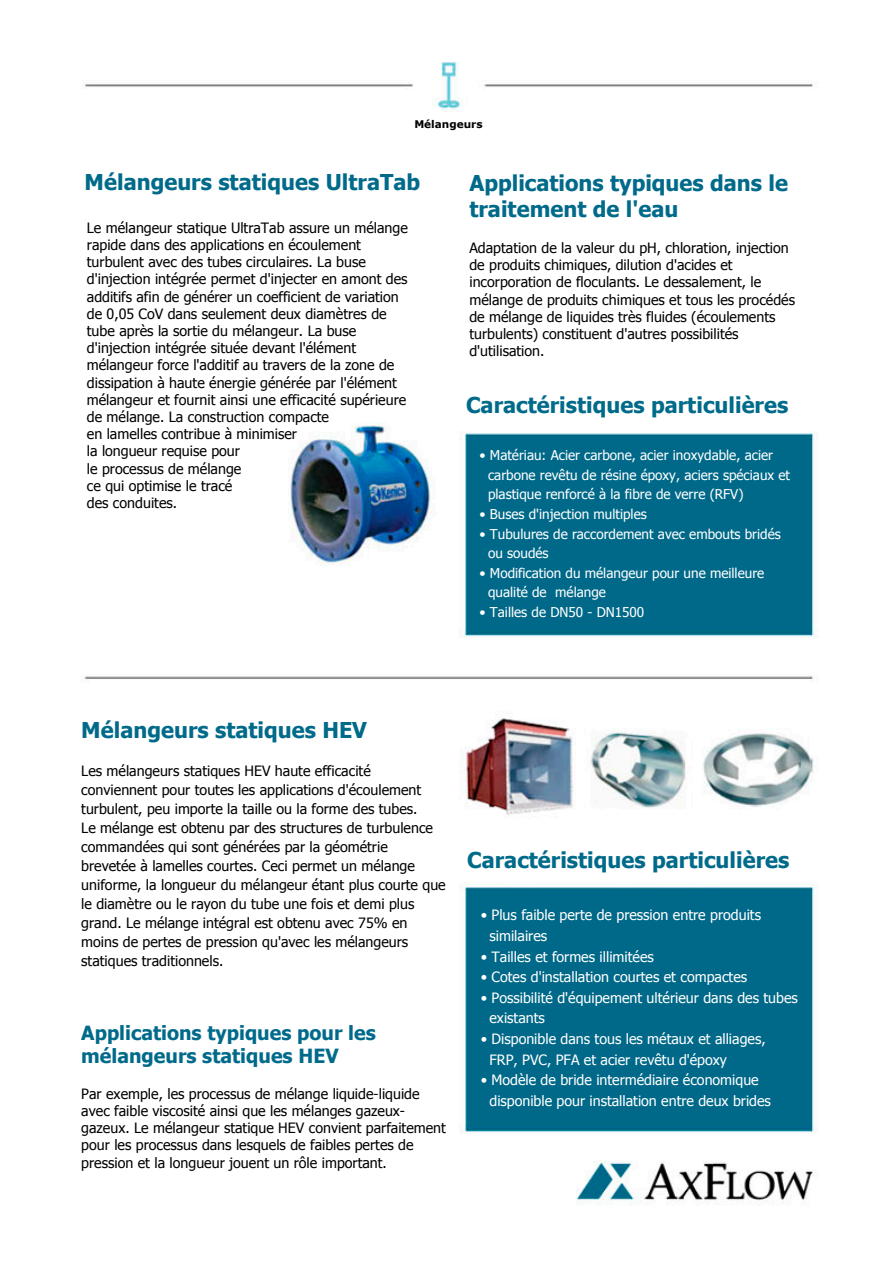
<style>
.page{position:relative;width:893px;height:1263px;background:#fff}
.page>*{position:absolute;margin:0;border:0;box-sizing:border-box;transform-origin:0 0}
.t1{font:700 21.75px/26.2px "Tahoma";color:#006a8a}
.t2{font:700 19.5px/22.6px "Tahoma";color:#006a8a}
.t3{font:14.25px/17.2px "Tahoma";color:#000}
.t4{font:14.25px/20.5px "Tahoma";color:#fff}
.t5{font:13.5px/19.5px "Tahoma";color:#fff}
.t6{font:700 10.5px "Verdana";color:#000}
</style>
<div class="page">
<img style="left:84px;top:62px;width:735px;height:1143px">
<div style="left:403px;top:112px;width:95px;height:27px;background:#fff"></div>
<div style="left:74px;top:163px;width:378px;height:41px;background:#fff"></div>
<div style="left:459px;top:164px;width:351px;height:216px;background:#fff"></div>
<div style="left:455px;top:386px;width:365px;height:41px;background:#fff"></div>
<div style="left:70px;top:711px;width:389px;height:513px;background:#fff"></div>
<div style="left:456px;top:841px;width:351px;height:40px;background:#fff"></div>
<p class="t6" style="left:414px;top:117px;width:70px">Mélangeurs</p>
<h1 class="t1" style="left:85px;top:168px;width:337px">Mélangeurs statiques UltraTab</h1>
<h1 class="t1" style="left:469px;top:168px;width:320px">Applications typiques dans le traitement de l'eau</h1>
<p class="t3" style="left:469px;top:238px;width:327px">Adaptation de la valeur du pH, chloration, injection de produits chimiques, dilution d'acides et incorporation de floculants. Le dessalement, le mélange de produits chimiques et tous les procédés de mélange de liquides très fluides (écoulements turbulents) constituent d'autres possibilités d'utilisation.</p>
<h1 class="t1" style="left:466px;top:391px;width:324px">Caractéristiques particulières</h1>
<p class="t5" style="left:488px;top:445px;width:303px;text-indent:-8px">• Matériau: Acier carbone, acier inoxydable, acier carbone revêtu de résine époxy, aciers spéciaux et plastique renforcé à la fibre de verre (RFV)</p>
<p class="t5" style="left:480px;top:504px;width:169px">• Buses d'injection multiples</p>
<p class="t5" style="left:488px;top:523px;width:294px;text-indent:-8px">• Tubulures de raccordement avec embouts bridés ou soudés</p>
<p class="t5" style="left:488px;top:562px;width:278px;text-indent:-8px">• Modification du mélangeur pour une meilleure qualité de mélange</p>
<p class="t5" style="left:480px;top:601px;width:166px">• Tailles de DN50 - DN1500</p>
<p class="t3" style="left:87px;top:218px;width:322px">Le mélangeur statique UltraTab assure un mélange rapide dans des applications en écoulement turbulent avec des tubes circulaires. La buse d'injection intégrée permet d'injecter en amont des additifs afin de générer un coefficient de variation de 0,05 CoV dans seulement deux diamètres de tube après la sortie du mélangeur. La buse d'injection intégrée située devant l'élément mélangeur force l'additif au travers de la zone de dissipation à haute énergie générée par l'élément mélangeur et fournit ainsi une efficacité supérieure de mélange. La construction compacte<br>en lamelles contribue à minimiser<br>la longueur requise pour<br>le processus de mélange<br>ce qui optimise le tracé<br>des conduites.</p>
<h1 class="t1" style="left:81px;top:716px;width:287px">Mélangeurs statiques HEV</h1>
<p class="t3" style="left:81px;top:761px;width:366px;line-height:18.9px">Les mélangeurs statiques HEV haute efficacité conviennent pour toutes les applications d'écoulement turbulent, peu importe la taille ou la forme des tubes.<br>Le mélange est obtenu par des structures de turbulence commandées qui sont générées par la géométrie brevetée à lamelles courtes. Ceci permet un mélange uniforme, la longueur du mélangeur étant plus courte que le diamètre ou le rayon du tube une fois et demi plus grand. Le mélange intégral est obtenu avec 75% en moins de pertes de pression qu'avec les mélangeurs statiques traditionnels.</p>
<h2 class="t2" style="left:81px;top:1021px;width:296px">Applications typiques pour les mélangeurs statiques HEV</h2>
<p class="t3" style="left:81px;top:1084px;width:366px">Par exemple, les processus de mélange liquide-liquide avec faible viscosité ainsi que les mélanges gazeux&shy;gazeux. Le mélangeur statique HEV convient parfaitement pour les processus dans lesquels de faibles pertes de pression et la longueur jouent un rôle important.</p>
<h1 class="t1" style="left:467px;top:845px;width:324px">Caractéristiques particulières</h1>
<p class="t4" style="left:489px;top:904px;width:273px;text-indent:-9px">• Plus faible perte de pression entre produits similaires</p>
<p class="t4" style="left:481px;top:945px;width:175px">• Tailles et formes illimitées</p>
<p class="t4" style="left:481px;top:966px;width:268px">• Cotes d'installation courtes et compactes</p>
<p class="t4" style="left:489px;top:986px;width:310px;text-indent:-9px">• Possibilité d'équipement ultérieur dans des tubes existants</p>
<p class="t4" style="left:489px;top:1028px;width:278px;text-indent:-9px">• Disponible dans tous les métaux et alliages,<br>FRP, PVC, PFA et acier revêtu d'époxy</p>
<p class="t4" style="left:489px;top:1069px;width:283px;text-indent:-9px">• Modèle de bride intermédiaire économique disponible pour installation entre deux brides</p>
</div>
